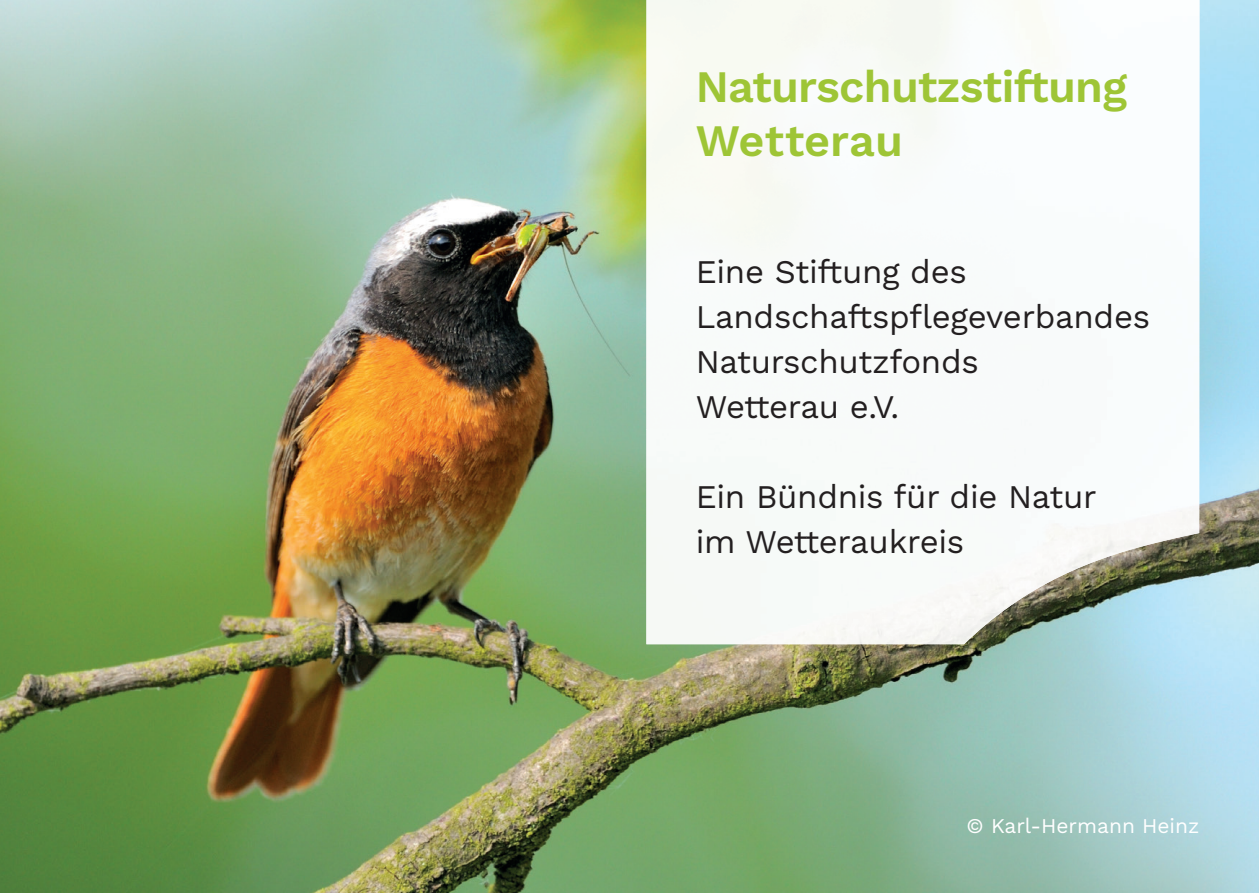
<style>
.page{position:relative;width:1259px;height:893px;background:#fff}
.page>*{position:absolute;margin:0;border:0;box-sizing:border-box;transform-origin:0 0}
.t1{font:600 45px/54px "Work Sans";letter-spacing:-.015em;color:#9ec536}
.t2{font:33px/45px "Work Sans";letter-spacing:-.01em;color:#231f20}
.t3{font:21px "Work Sans";color:#fff}
</style>
<div class="page">
<img style="left:0;top:0;width:1259px;height:893px">
<img style="left:646px;top:0;width:369px;height:644px">
<img style="left:1014px;top:0;width:185px;height:603px">
<h1 class="t1" style="left:696px;top:58px;width:433px">Naturschutzstiftung<br>Wetterau</h1>
<p class="t2" style="left:696px;top:248px;width:456px">Eine Stiftung des<br>Landschaftspflegeverbandes<br>Naturschutzfonds<br>Wetterau e.V.</p>
<p class="t2" style="left:696px;top:473px;width:402px">Ein Bündnis für die Natur im Wetteraukreis</p>
<p class="t3" style="left:966px;top:810px;width:234px">© Karl-Hermann Heinz</p>
</div>
